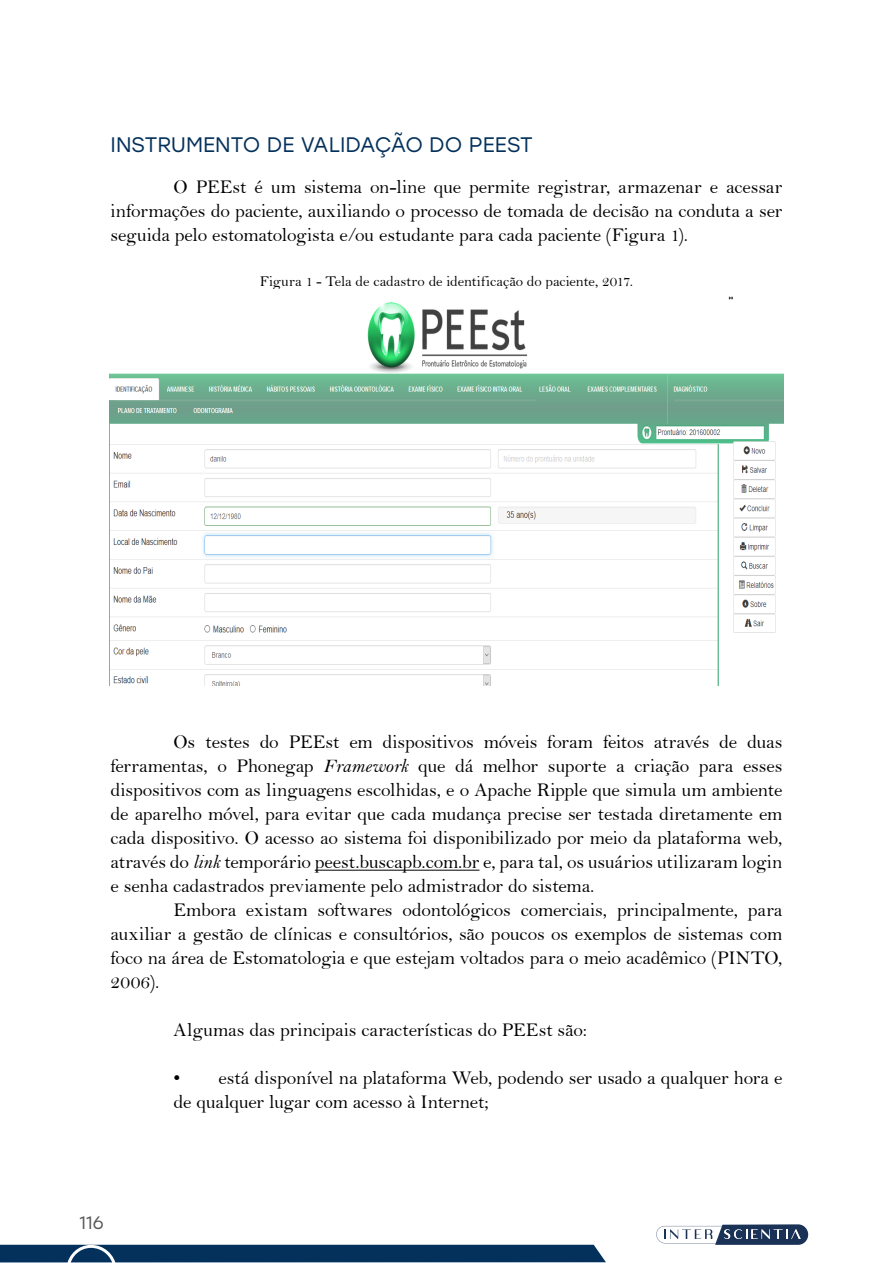
<style>
.page{position:relative;width:893px;height:1263px;background:#fff}
.page>*{position:absolute;margin:0;border:0;box-sizing:border-box;transform-origin:0 0}
.t1{font:21px "Stolzl";color:#04315b}
.t2{font:19.5px/24px "Bell";letter-spacing:-.01em;color:#000;text-align:justify}
.t3{font:18px "Stolzl";color:#575756}
.t4{font:15px "Bell";letter-spacing:-.005em;color:#010202}
.s1{font-family:"Bell MT Italic"}
.s2{color:#010202}
</style>
<div class="page">
<svg style="left:0;top:1244px;width:606px;height:19px;background:#1c446a"></svg>
<svg style="left:656px;top:1224px;width:152px;height:21px"></svg>
<hr style="left:315px;top:870px;width:164px;height:1px;background:#000">
<img style="left:109px;top:296px;width:674px;height:389px">
<p class="t1" style="left:111px;top:130px;width:424px">INSTRUMENTO DE VALIDAÇÃO DO PEEST</p>
<p class="t2" style="left:111px;top:175px;width:673px;text-indent:63px">O PEEst é um sistema on-line que permite registrar, armazenar e acessar informações do paciente, auxiliando o processo de tomada de decisão na conduta a ser seguida pelo estomatologista e/ou estudante para cada paciente (Figura 1).</p>
<p class="t4" style="left:260px;top:272px;width:375px">Figura 1 - Tela de cadastro de identificação do paciente, 2017.</p>
<p class="t2" style="left:111px;top:730px;width:673px;text-indent:63px">Os testes do PEEst em dispositivos móveis foram feitos através de duas ferramentas, o Phonegap <span class="s1">Framework</span> que dá melhor suporte a criação para esses dispositivos com as linguagens escolhidas, e o Apache Ripple que simula um ambiente de aparelho móvel, para evitar que cada mudança precise ser testada diretamente em cada dispositivo. O acesso ao sistema foi disponibilizado por meio da plataforma web, através do <span class="s1">link</span> temporário peest.buscapb.com.br e, para tal, os usuários utilizaram login e senha cadastrados previamente pelo admistrador do sistema.</p>
<p class="t2" style="left:111px;top:898px;width:673px;text-indent:63px">Embora existam softwares odontológicos comerciais, principalmente, para auxiliar a gestão de clínicas e consultórios, são poucos os exemplos de sistemas com foco na área de Estomatologia e que estejam voltados para o meio acadêmico <span class="s2">(PINTO, 2006).</span></p>
<p class="t2" style="left:174px;top:1018px;width:415px">Algumas das principais características do PEEst são:</p>
<p class="t2" style="left:174px;top:1066px;width:610px">• está disponível na plataforma Web, podendo ser usado a qualquer hora e de qualquer lugar com acesso à Internet;</p>
<p class="t3" style="left:79px;top:1210px;width:26px">116</p>
</div>
